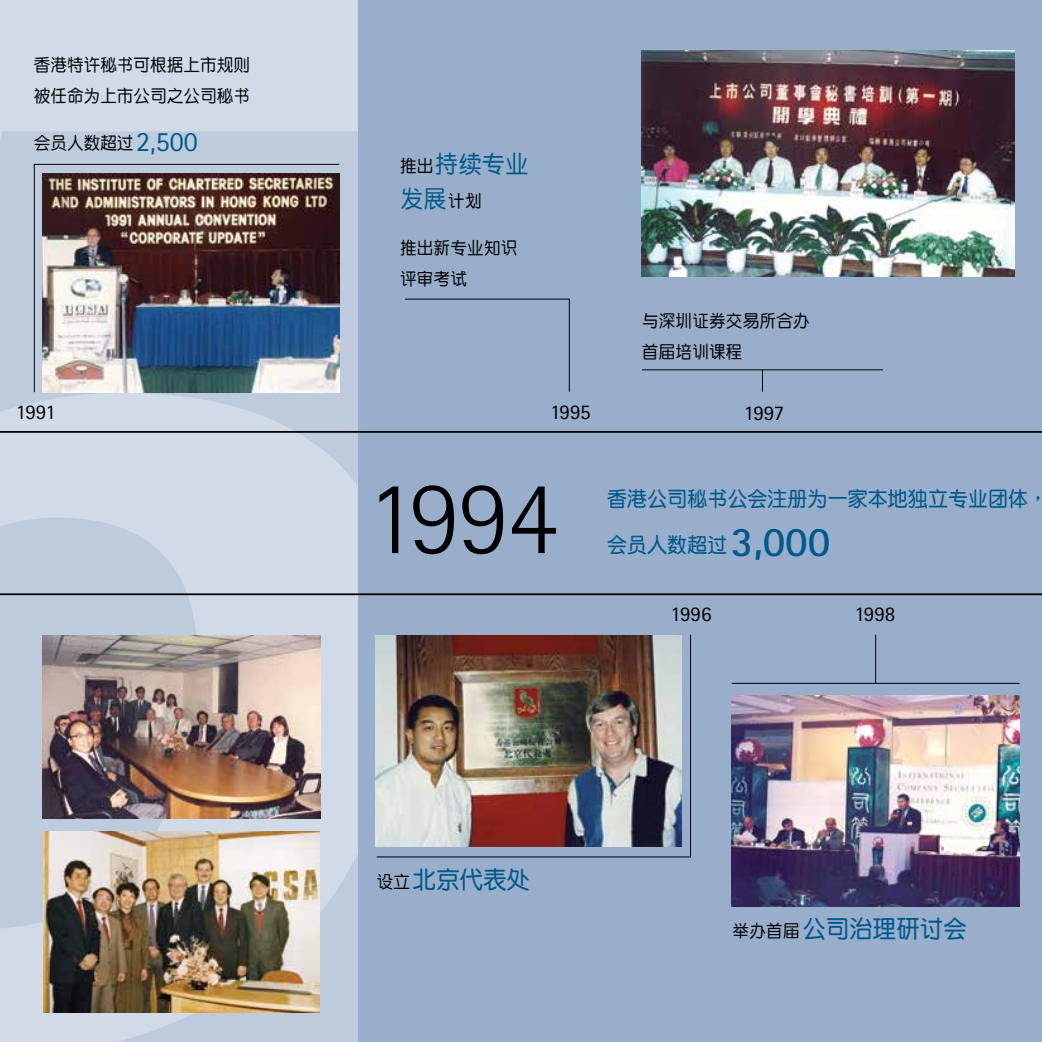
<style>
.page{position:relative;width:1042px;height:1042px;background:#fff}
.page>*{position:absolute;margin:0;border:0;box-sizing:border-box;transform-origin:0 0}
.t1{font:300 105px "Rotis Sans Serif";color:#000}
.t2{font:24.5px "DFP Yuan W7 GB5";letter-spacing:.01em;color:#005a8d;scale:.95 1}
.t3{font:24.5px/35px "DF Yuan W5 GB5";letter-spacing:.01em;color:#005a8d;scale:.95 1}
.t4{font:21px/45.5px "DFP Yuan W7 GB5";letter-spacing:.005em;color:#005a8d;scale:.95 1}
.t5{font:21px "Rotis Sans Serif";letter-spacing:-.015em;color:#000}
.t6{font:17.5px/31.5px "DF Yuan W5 GB5";color:#000;scale:.95 1}
.s1{font-family:"Rotis Sans Serif";font-size:28px;color:#005a8d}
.s2{font-size:17.5px;color:#000}
.s3{font-family:"Rotis Sans Serif";font-weight:700;font-size:42px}
.s4{font-family:"DF Yuan W5 GB5";font-size:17.5px;color:#000}
</style>
<div class="page">
<svg style="left:0;top:0;width:359px;height:1042px;fill:#d1dae7"></svg>
<div style="left:359px;top:0;width:683px;height:1042px;background:#98aecb"></div>
<hr style="left:569px;top:299px;width:1px;height:93px;background:#000">
<hr style="left:405px;top:299px;width:164px;height:1px;background:#000">
<svg style="left:762px;top:370px;width:1px;height:22px"></svg>
<hr style="left:642px;top:369px;width:241px;height:1px;background:#000">
<hr style="left:34px;top:164px;width:1px;height:228px;background:#000">
<hr style="left:34px;top:164px;width:305px;height:1px;background:#000">
<hr style="left:875px;top:635px;width:1px;height:48px;background:#000">
<hr style="left:732px;top:683px;width:287px;height:1px;background:#000">
<hr style="left:690px;top:635px;width:1px;height:222px;background:#000">
<hr style="left:377px;top:856px;width:314px;height:1px;background:#000">
<img style="left:642px;top:51px;width:372px;height:226px">
<img style="left:43px;top:174px;width:296px;height:218px">
<img style="left:375px;top:635px;width:306px;height:211px">
<img style="left:732px;top:695px;width:287px;height:211px">
<img style="left:43px;top:635px;width:278px;height:184px">
<img style="left:44px;top:831px;width:276px;height:181px">
<svg style="left:0;top:431px;width:1042px;height:164px"></svg>
<p class="t6" style="left:34px;top:49px;width:229px">香港特許秘書可根據上市規則被任命為上市公司之公司秘書</p>
<p class="t6" style="left:34px;top:127px;width:174px">會員人數超過 <span class="s1">2,500</span></p>
<h2 class="t3" style="left:400px;top:146px;width:137px"><span class="s2">推出</span>持續專業發展<span class="s2">計劃</span></h2>
<p class="t6" style="left:400px;top:232px;width:125px">推出新專業知識評審考試</p>
<p class="t6" style="left:642px;top:305px;width:178px">與深圳證券交易所合辦首屆培訓課程</p>
<p class="t5" style="left:16px;top:400px;width:42px">1991</p>
<p class="t5" style="left:550px;top:400px;width:42px">1995</p>
<p class="t5" style="left:744px;top:400px;width:42px">1997</p>
<h1 class="t1" style="left:366px;top:457px;width:193px">1994</h1>
<p class="t4" style="left:607px;top:476px;width:466px">香港公司秘書公會註冊為一家本地獨立專業團體，會員人數超過 <span class="s3">3,000</span></p>
<h2 class="t2" style="left:377px;top:867px;width:163px"><span class="s4">設立</span>北京代表處</h2>
<p class="t5" style="left:670px;top:601px;width:42px">1996</p>
<p class="t5" style="left:854px;top:601px;width:42px">1998</p>
<h2 class="t2" style="left:732px;top:916px;width:248px"><span class="s4">舉辦首屆</span>公司治理研討會</h2>
</div>
